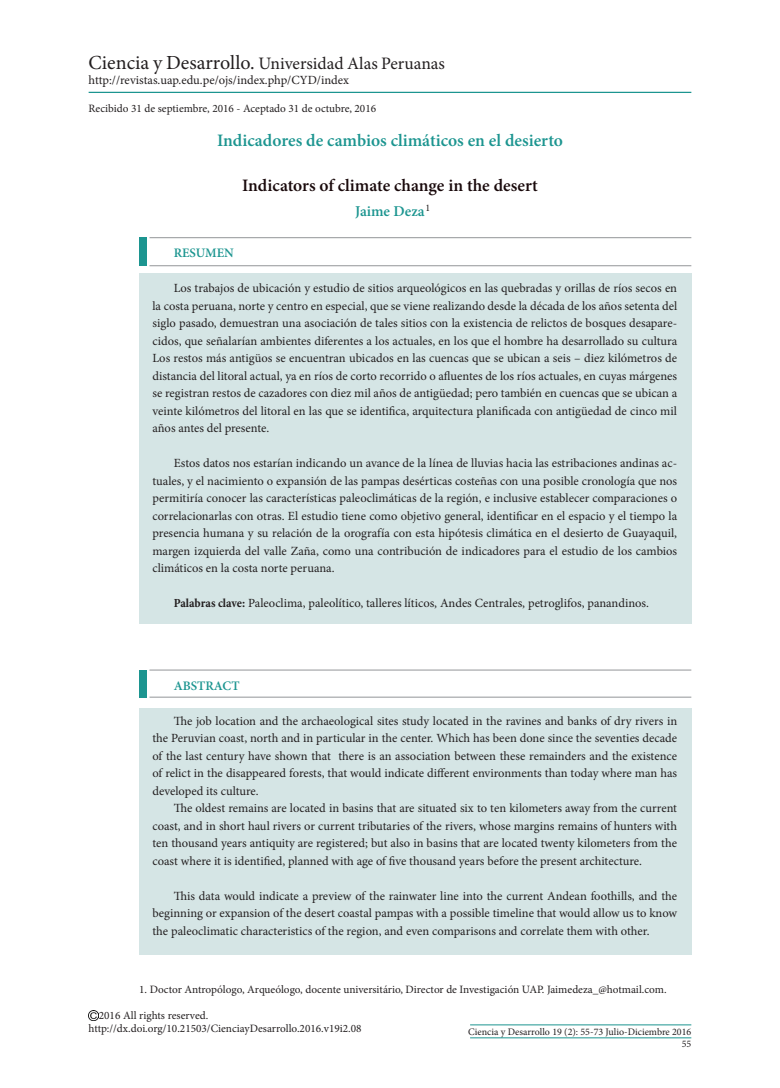
<style>
.page{position:relative;width:780px;height:1088px;background:#fff}
.page>*{position:absolute;margin:0;border:0;box-sizing:border-box;transform-origin:0 0}
.t1{font:600 17.5px "Minion Pro";color:#1c9590}
.t2{font:17.5px "Minion Pro";color:#231f20}
.t3{font:600 17.5px "Minion Pro";color:#19090b}
.t4{font:600 15px "Minion Pro";color:#1c9590}
.t5{font:600 13px "Minion Pro";color:#1c9590}
.t6{font:12.5px/17.5px "Minion Pro";color:#231f20;text-align:justify}
.t7{font:11.25px/13.5px "Minion Pro";color:#231f20}
.t8{font:10px/12px "Minion Pro";color:#231f20;text-align:right}
.s1{font-size:20px}
.s2{font-weight:700;font-stretch:condensed}
</style>
<div class="page">
<div style="left:139px;top:273px;width:552px;height:351px;background:#d5e5e5"></div>
<div style="left:139px;top:238px;width:7px;height:28px;background:#1c9590"></div>
<hr style="left:149px;top:237px;width:542px;height:1px;background:#939598">
<hr style="left:149px;top:265px;width:542px;height:1px;background:#939598">
<hr style="left:89px;top:92px;width:602px;height:1px;background:#1c9590">
<svg style="left:89px;top:1011px;width:10px;height:10px"></svg>
<div style="left:139px;top:709px;width:552px;height:246px;background:#d5e5e5"></div>
<div style="left:139px;top:670px;width:7px;height:27px;background:#1c9590"></div>
<hr style="left:149px;top:670px;width:542px;height:1px;background:#939598">
<hr style="left:149px;top:697px;width:542px;height:1px;background:#939598">
<hr style="left:470px;top:1024px;width:221px;height:1px;background:#1c9590">
<hr style="left:470px;top:1037px;width:221px;height:1px;background:#1c9590">
<h1 class="t2" style="left:89px;top:51px;width:358px"><span class="s1">Ciencia y Desarrollo.</span> Universidad Alas Peruanas</h1>
<p class="t6" style="left:89px;top:71px;width:262px">http://revistas.uap.edu.pe/ojs/index.php/CYD/index</p>
<p class="t7" style="left:89px;top:102px;width:289px">Recibido 31 de septiembre, 2016 - Aceptado 31 de octubre, 2016</p>
<h1 class="t1" style="left:217px;top:128px;width:347px">Indicadores de cambios climáticos en el desierto</h1>
<h1 class="t3" style="left:242px;top:173px;width:297px">Indicators of climate change in the desert</h1>
<p class="t4" style="left:355px;top:201px;width:71px">Jaime Deza</p>
<p class="t5" style="left:174px;top:244px;width:62px">RESUMEN</p>
<p class="t6" style="left:152px;top:279px;width:526px;text-indent:21px">Los trabajos de ubicación y estudio de sitios arqueológicos en las quebradas y orillas de ríos secos en la costa peruana, norte y centro en especial, que se viene realizando desde la década de los años setenta del siglo pasado, demuestran una asociación de tales sitios con la existencia de relictos de bosques desapare&shy;cidos, que señalarían ambientes diferentes a los actuales, en los que el hombre ha desarrollado su cultura Los restos más antigüos se encuentran ubicados en las cuencas que se ubican a seis – diez kilómetros de distancia del litoral actual, ya en ríos de corto recorrido o afluentes de los ríos actuales, en cuyas márgenes se registran restos de cazadores con diez mil años de antigüedad; pero también en cuencas que se ubican a veinte kilómetros del litoral en las que se identifica, arquitectura planificada con antigüedad de cinco mil años antes del presente.</p>
<p class="t6" style="left:152px;top:454px;width:526px;text-indent:21px">Estos datos nos estarían indicando un avance de la línea de lluvias hacia las estribaciones andinas ac&shy;tuales, y el nacimiento o expansión de las pampas desérticas costeñas con una posible cronología que nos permitiría conocer las características paleoclimáticas de la región, e inclusive establecer comparaciones o correlacionarlas con otras. El estudio tiene como objetivo general, identificar en el espacio y el tiempo la presencia humana y su relación de la orografía con esta hipótesis climática en el desierto de Guayaquil, margen izquierda del valle Zaña, como una contribución de indicadores para el estudio de los cambios climáticos en la costa norte peruana.</p>
<p class="t6" style="left:174px;top:594px;width:476px"><span class="s2">Palabras clave:</span> Paleoclima, paleolítico, talleres líticos, Andes Centrales, petroglifos, panandinos.</p>
<p class="t8" style="left:425px;top:201px;width:6px">1</p>
<p class="t5" style="left:174px;top:676px;width:67px">ABSTRACT</p>
<p class="t6" style="left:152px;top:712px;width:526px;text-indent:21px">The job location and the archaeological sites study located in the ravines and banks of dry rivers in the Peruvian coast, north and in particular in the center. Which has been done since the seventies decade of the last century have shown that there is an association between these remainders and the existence of relict in the disappeared forests, that would indicate different environments than today where man has developed its culture.</p>
<p class="t6" style="left:152px;top:799px;width:526px;text-indent:21px">The oldest remains are located in basins that are situated six to ten kilometers away from the current coast, and in short haul rivers or current tributaries of the rivers, whose margins remains of hunters with ten thousand years antiquity are registered; but also in basins that are located twenty kilometers from the coast where it is identified, planned with age of five thousand years before the present architecture.</p>
<p class="t6" style="left:152px;top:887px;width:526px;text-indent:21px">This data would indicate a preview of the rainwater line into the current Andean foothills, and the beginning or expansion of the desert coastal pampas with a possible timeline that would allow us to know the paleoclimatic characteristics of the region, and even comparisons and correlate them with other.</p>
<p class="t7" style="left:139px;top:982px;width:529px">1. Doctor Antropólogo, Arqueólogo, docente universitário, Director de Investigación UAP. Jaimedeza_@hotmail.com.</p>
<p class="t7" style="left:89px;top:1009px;width:274px;text-indent:10px">2016 All rights reserved. http://dx.doi.org/10.21503/CienciayDesarrollo.2016.v19i2.08</p>
<p class="t8" style="left:468px;top:1026px;width:224px">Ciencia y Desarrollo 19 (2): 55-73 Julio-Diciembre 2016<br>55</p>
</div>
